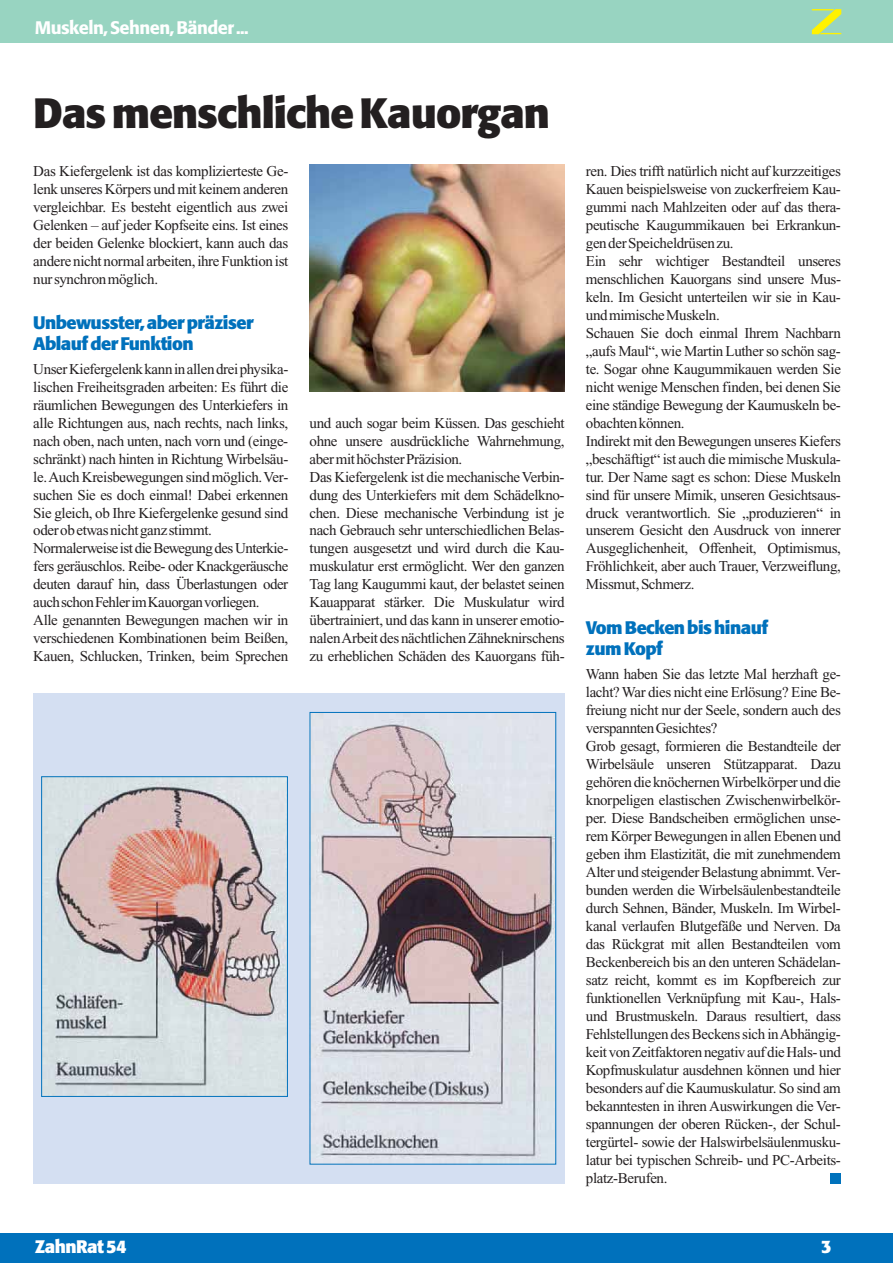
<style>
.page{position:relative;width:893px;height:1263px;background:#fff}
.page>*{position:absolute;margin:0;border:0;box-sizing:border-box;transform-origin:0 0}
.t1{font:700 42px "Formata";letter-spacing:-.025em;color:#231f20}
.t2{font:700 18px/21px "Formata";letter-spacing:-.03em;color:#0071bc}
.t3{font:500 18px "Formata";letter-spacing:-.03em;color:#fff}
.t4{font:700 18px "Formata";letter-spacing:-.03em;color:#fff}
.t5{font:15px/18px "Times New Roman";letter-spacing:-.025em;color:#231f20}
</style>
<div class="page">
<div style="left:33px;top:693px;width:532px;height:491px;background:#d4dff2"></div>
<div style="left:0;top:0;width:893px;height:43px;background:#98d4c1"></div>
<div style="left:0;top:1233px;width:893px;height:30px;background:#0071bc"></div>
<svg style="left:812px;top:9px;width:29px;height:25px"></svg>
<div style="left:830px;top:1173px;width:10px;height:11px;background:#0072bc"></div>
<img style="left:43px;top:778px;width:243px;height:317px">
<div style="left:41px;top:776px;width:247px;height:321px;border:1px solid #0071bc"></div>
<img style="left:312px;top:714px;width:242px;height:449px">
<div style="left:310px;top:712px;width:246px;height:453px;border:1px solid #0071bc"></div>
<img style="left:309px;top:164px;width:256px;height:228px">
<p class="t3" style="left:35px;top:19px;width:215px">Muskeln, Sehnen, Bänder ...</p>
<h1 class="t1" style="left:33px;top:94px;width:518px">Das menschliche Kauorgan</h1>
<p class="t5" style="left:33px;top:163px;width:257px;text-align:justify">Das Kiefergelenk ist das komplizierteste Ge&shy;lenk unseres Körpers und mit keinem anderen vergleichbar. Es besteht eigentlich aus zwei Gelenken – auf jeder Kopfseite eins. Ist eines der beiden Gelenke blockiert, kann auch das andere nicht normal arbeiten, ihre Funktion ist nur synchron möglich.</p>
<p class="t2" style="left:33px;top:314px;width:222px">Unbewusster, aber präziser<br>Ablauf der Funktion</p>
<p class="t5" style="left:33px;top:361px;width:257px">Unser Kiefergelenk kann in allen drei physika&shy;lischen Freiheitsgraden arbeiten: Es führt die räumlichen Bewegungen des Unterkiefers in alle Richtungen aus, nach rechts, nach links, nach oben, nach unten, nach vorn und (einge&shy;schränkt) nach hinten in Richtung Wirbelsäu&shy;le. Auch Kreisbewegungen sind möglich. Ver&shy;suchen Sie es doch einmal! Dabei erkennen Sie gleich, ob Ihre Kiefergelenke gesund sind oder ob etwas nicht ganz stimmt.<br>Normalerweise ist die Bewegung des Unterkie&shy;fers geräuschlos. Reibe- oder Knackgeräusche deuten darauf hin, dass Überlastungen oder auch schon Fehler im Kauorgan vorliegen.<br>Alle genannten Bewegungen machen wir in verschiedenen Kombinationen beim Beißen, Kauen, Schlucken, Trinken, beim Sprechen</p>
<p class="t5" style="left:310px;top:415px;width:257px">und auch sogar beim Küssen. Das geschieht ohne unsere ausdrückliche Wahrnehmung, aber mit höchster Präzision.<br>Das Kiefergelenk ist die mechanische Verbin&shy;dung des Unterkiefers mit dem Schädelkno&shy;chen. Diese mechanische Verbindung ist je nach Gebrauch sehr unterschiedlichen Belas&shy;tungen ausgesetzt und wird durch die Kau&shy;muskulatur erst ermöglicht. Wer den ganzen Tag lang Kaugummi kaut, der belastet seinen Kauapparat stärker. Die Muskulatur wird übertrainiert, und das kann in unserer emotio&shy;nalen Arbeit des nächtlichen Zähneknirschens zu erheblichen Schäden des Kauorgans füh-</p>
<p class="t5" style="left:586px;top:163px;width:257px">ren. Dies trifft natürlich nicht auf kurzzeitiges Kauen beispielsweise von zuckerfreiem Kau&shy;gummi nach Mahlzeiten oder auf das thera&shy;peutische Kaugummikauen bei Erkrankun&shy;gen der Speicheldrüsen zu.<br>Ein sehr wichtiger Bestandteil unseres menschlichen Kauorgans sind unsere Mus&shy;keln. Im Gesicht unterteilen wir sie in Kau&shy;und mimische Muskeln.<br>Schauen Sie doch einmal Ihrem Nachbarn „aufs Maul“, wie Martin Luther so schön sag&shy;te. Sogar ohne Kaugummikauen werden Sie nicht wenige Menschen finden, bei denen Sie eine ständige Bewegung der Kaumuskeln be&shy;obachten können.<br>Indirekt mit den Bewegungen unseres Kiefers „beschäftigt“ ist auch die mimische Muskula&shy;tur. Der Name sagt es schon: Diese Muskeln sind für unsere Mimik, unseren Gesichtsaus&shy;druck verantwortlich. Sie „produzieren“ in unserem Gesicht den Ausdruck von innerer Ausgeglichenheit, Offenheit, Optimismus, Fröhlichkeit, aber auch Trauer, Verzweiflung, Missmut, Schmerz.</p>
<p class="t2" style="left:586px;top:619px;width:184px">Vom Becken bis hinauf zum Kopf</p>
<p class="t5" style="left:586px;top:667px;width:257px">Wann haben Sie das letzte Mal herzhaft ge&shy;lacht? War dies nicht eine Erlösung? Eine Be&shy;freiung nicht nur der Seele, sondern auch des verspannten Gesichtes?<br>Grob gesagt, formieren die Bestandteile der Wirbelsäule unseren Stützapparat. Dazu gehören die knöchernen Wirbelkörper und die knorpeligen elastischen Zwischenwirbelkör&shy;per. Diese Bandscheiben ermöglichen unse&shy;rem Körper Bewegungen in allen Ebenen und geben ihm Elastizität, die mit zunehmendem Alter und steigender Belastung abnimmt. Ver&shy;bunden werden die Wirbelsäulenbestandteile durch Sehnen, Bänder, Muskeln. Im Wirbel&shy;kanal verlaufen Blutgefäße und Nerven. Da das Rückgrat mit allen Bestandteilen vom Beckenbereich bis an den unteren Schädelan&shy;satz reicht, kommt es im Kopfbereich zur funktionellen Verknüpfung mit Kau-, Hals&shy;und Brustmuskeln. Daraus resultiert, dass Fehlstellungen des Beckens sich in Abhängig&shy;keit von Zeitfaktoren negativ auf die Hals- und Kopfmuskulatur ausdehnen können und hier besonders auf die Kaumuskulatur. So sind am bekanntesten in ihren Auswirkungen die Ver&shy;spannungen der oberen Rücken-, der Schul&shy;tergürtel- sowie der Halswirbelsäulenmusku&shy;latur bei typischen Schreib- und PC-Arbeits&shy;platz-Berufen.</p>
<p class="t4" style="left:35px;top:1239px;width:93px">ZahnRat 54</p>
<p class="t4" style="left:821px;top:1239px;width:12px">3</p>
</div>
